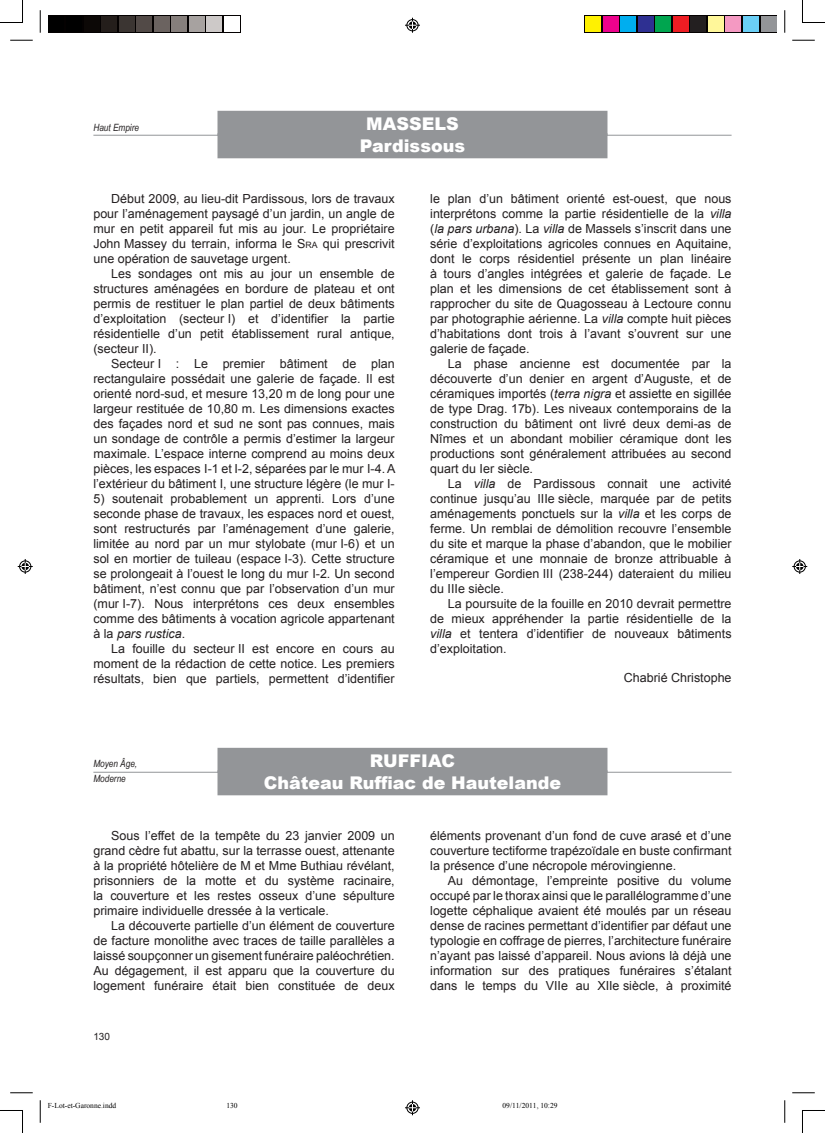
<style>
.page{position:relative;width:825px;height:1133px;background:#fff}
.page>*{position:absolute;margin:0;border:0;box-sizing:border-box;transform-origin:0 0}
.B_site{font:900 17.5px "Arial";color:#fff}
.B_commune{font:900 17.5px "Arial";color:#fff}
.B_txt{font:12.5px/15px "Arial";color:#231f20;text-align:justify}
.B_auteur{font:12.5px "Arial";color:#231f20}
.B_chrono_g{font:italic 10px "Arial Narrow";color:#231f20}
.t1{font:10px "Arial";color:#231f20}
.t2{font:7.5px "Times New Roman";color:#000}
.s1{font-size:8.75px}
.s2{font-style:italic}
</style>
<div class="page">
<div style="left:217px;top:111px;width:390px;height:25px;background:#939598"></div>
<hr style="left:93px;top:135px;width:638px;height:1px;background:#939598">
<div style="left:217px;top:133px;width:390px;height:25px;background:#939598"></div>
<div style="left:217px;top:748px;width:390px;height:25px;background:#939598"></div>
<hr style="left:93px;top:772px;width:638px;height:1px;background:#939598">
<div style="left:217px;top:770px;width:390px;height:25px;background:#939598"></div>
<svg style="left:48px;top:15px;width:192px;height:18px"></svg>
<div style="left:49px;top:16px;width:15px;height:15px;background:#000"></div>
<div style="left:66px;top:16px;width:15px;height:15px;background:#000"></div>
<div style="left:84px;top:16px;width:15px;height:15px;background:#0c0806"></div>
<div style="left:101px;top:16px;width:15px;height:15px;background:#241e1b"></div>
<div style="left:119px;top:16px;width:15px;height:15px;background:#3b3532"></div>
<div style="left:136px;top:16px;width:15px;height:15px;background:#524a47"></div>
<div style="left:154px;top:16px;width:15px;height:15px;background:#6b6360"></div>
<div style="left:171px;top:16px;width:15px;height:15px;background:#867f7c"></div>
<div style="left:189px;top:16px;width:15px;height:15px;background:#a7a2a0"></div>
<div style="left:206px;top:16px;width:15px;height:15px;background:#cdc9c8"></div>
<div style="left:224px;top:16px;width:15px;height:15px;background:#fff"></div>
<svg style="left:584px;top:15px;width:193px;height:18px"></svg>
<div style="left:586px;top:16px;width:15px;height:15px;background:#fff101"></div>
<div style="left:603px;top:16px;width:15px;height:15px;background:#ed028c"></div>
<div style="left:621px;top:16px;width:15px;height:15px;background:#00aeef"></div>
<div style="left:638px;top:16px;width:15px;height:15px;background:#2e3092"></div>
<div style="left:656px;top:16px;width:15px;height:15px;background:#00a54f"></div>
<div style="left:673px;top:16px;width:15px;height:15px;background:#ee1d23"></div>
<div style="left:691px;top:16px;width:15px;height:15px;background:#231f20"></div>
<div style="left:708px;top:16px;width:15px;height:15px;background:#fff79a"></div>
<div style="left:726px;top:16px;width:15px;height:15px;background:#f499c2"></div>
<div style="left:743px;top:16px;width:15px;height:15px;background:#6bcff6"></div>
<div style="left:761px;top:16px;width:15px;height:15px;background:#939598"></div>
<svg style="left:40px;top:10px;width:1px;height:23px"></svg>
<svg style="left:10px;top:40px;width:23px;height:1px"></svg>
<svg style="left:784px;top:10px;width:1px;height:23px"></svg>
<svg style="left:792px;top:40px;width:22px;height:1px"></svg>
<svg style="left:40px;top:1100px;width:1px;height:23px"></svg>
<svg style="left:10px;top:1092px;width:23px;height:1px"></svg>
<svg style="left:784px;top:1100px;width:1px;height:23px"></svg>
<svg style="left:792px;top:1092px;width:22px;height:1px"></svg>
<svg style="left:0;top:0;width:23px;height:23px"></svg>
<svg style="left:802px;top:0;width:23px;height:23px"></svg>
<svg style="left:0;top:1110px;width:23px;height:23px"></svg>
<svg style="left:802px;top:1110px;width:23px;height:23px"></svg>
<svg style="left:405px;top:18px;width:15px;height:15px"></svg>
<svg style="left:405px;top:1100px;width:15px;height:15px"></svg>
<svg style="left:18px;top:559px;width:15px;height:15px"></svg>
<svg style="left:792px;top:559px;width:15px;height:15px"></svg>
<p class="B_chrono_g" style="left:93px;top:121px;width:47px">Haut Empire</p>
<p class="B_commune" style="left:366px;top:111px;width:94px">MASSELS</p>
<p class="B_site" style="left:360px;top:133px;width:107px">Pardissous</p>
<p class="B_txt" style="left:93px;top:191px;width:303px;text-indent:18px">Début 2009, au lieu-dit Pardissous, lors de travaux pour l’aménagement paysagé d’un jardin, un angle de mur en petit appareil fut mis au jour. Le propriétaire John Massey du terrain, informa le S<span class="s1">RA</span> qui prescrivit une opération de sauvetage urgent.</p>
<p class="B_txt" style="left:93px;top:266px;width:303px;text-indent:18px">Les sondages ont mis au jour un ensemble de structures aménagées en bordure de plateau et ont permis de restituer le plan partiel de deux bâtiments d’exploitation (secteur I) et d’identifier la partie résidentielle d’un petit établissement rural antique, (secteur II).</p>
<p class="B_txt" style="left:93px;top:356px;width:303px;text-indent:18px">Secteur I : Le premier bâtiment de plan rectangulaire possédait une galerie de façade. Il est orienté nord-sud, et mesure 13,20 m de long pour une largeur restituée de 10,80 m. Les dimensions exactes des façades nord et sud ne sont pas connues, mais un sondage de contrôle a permis d’estimer la largeur maximale. L’espace interne comprend au moins deux pièces, les espaces I-1 et I-2, séparées par le mur I-4. A l’extérieur du bâtiment I, une structure légère (le mur I-</p>
<p class="B_txt" style="left:93px;top:491px;width:303px">5) soutenait probablement un apprenti. Lors d’une seconde phase de travaux, les espaces nord et ouest, sont restructurés par l’aménagement d’une galerie, limitée au nord par un mur stylobate (mur I-6) et un sol en mortier de tuileau (espace I-3). Cette structure se prolongeait à l’ouest le long du mur I-2. Un second bâtiment, n’est connu que par l’observation d’un mur (mur I-7). Nous interprétons ces deux ensembles comme des bâtiments à vocation agricole appartenant à la <span class="s2">pars rustica</span>.</p>
<p class="B_txt" style="left:93px;top:641px;width:303px;text-indent:18px">La fouille du secteur II est encore en cours au moment de la rédaction de cette notice. Les premiers résultats, bien que partiels, permettent d’identifier</p>
<p class="B_txt" style="left:430px;top:191px;width:303px">le plan d’un bâtiment orienté est-ouest, que nous interprétons comme la partie résidentielle de la <span class="s2">villa </span>(<span class="s2">la pars urbana</span>). La <span class="s2">villa</span> de Massels s’inscrit dans une série d’exploitations agricoles connues en Aquitaine, dont le corps résidentiel présente un plan linéaire à tours d’angles intégrées et galerie de façade. Le plan et les dimensions de cet établissement sont à rapprocher du site de Quagosseau à Lectoure connu par photographie aérienne. La <span class="s2">villa</span> compte huit pièces d’habitations dont trois à l’avant s’ouvrent sur une galerie de façade.</p>
<p class="B_txt" style="left:430px;top:356px;width:303px;text-indent:18px">La phase ancienne est documentée par la découverte d’un denier en argent d’Auguste, et de céramiques importés (<span class="s2">terra nigra</span> et assiette en sigillée de type Drag. 17b). Les niveaux contemporains de la construction du bâtiment ont livré deux demi-as de Nîmes et un abondant mobilier céramique dont les productions sont généralement attribuées au second quart du Ier siècle.</p>
<p class="B_txt" style="left:430px;top:476px;width:303px;text-indent:18px">La <span class="s2">villa</span> de Pardissous connait une activité continue jusqu’au IIIe siècle, marquée par de petits aménagements ponctuels sur la <span class="s2">villa</span> et les corps de ferme. Un remblai de démolition recouvre l’ensemble du site et marque la phase d’abandon, que le mobilier céramique et une monnaie de bronze attribuable à l’empereur Gordien III (238-244) dateraient du milieu du IIIe siècle.</p>
<p class="B_txt" style="left:430px;top:596px;width:303px;text-indent:18px">La poursuite de la fouille en 2010 devrait permettre de mieux appréhender la partie résidentielle de la <span class="s2">villa</span> et tentera d’identifier de nouveaux bâtiments d’exploitation.</p>
<p class="B_auteur" style="left:623px;top:669px;width:109px">Chabrié Christophe</p>
<p class="B_chrono_g" style="left:93px;top:756px;width:45px">Moyen Âge,</p>
<p class="B_chrono_g" style="left:93px;top:771px;width:34px">Moderne</p>
<p class="B_commune" style="left:370px;top:748px;width:86px">RUFFIAC</p>
<p class="B_site" style="left:264px;top:770px;width:299px">Château Ruffiac de Hautelande</p>
<p class="B_txt" style="left:93px;top:828px;width:303px;text-indent:18px">Sous l’effet de la tempête du 23 janvier 2009 un grand cèdre fut abattu, sur la terrasse ouest, attenante à la propriété hôtelière de M et Mme Buthiau révélant, prisonniers de la motte et du système racinaire, la couverture et les restes osseux d’une sépulture primaire individuelle dressée à la verticale.</p>
<p class="B_txt" style="left:93px;top:918px;width:303px;text-indent:18px">La découverte partielle d’un élément de couverture de facture monolithe avec traces de taille parallèles a laissé soupçonner un gisement funéraire paléochrétien.<br>Au dégagement, il est apparu que la couverture du logement funéraire était bien constituée de deux</p>
<p class="t1" style="left:93px;top:1030px;width:18px">130</p>
<p class="B_txt" style="left:430px;top:828px;width:303px">éléments provenant d’un fond de cuve arasé et d’une couverture tectiforme trapézoïdale en buste confirmant la présence d’une nécropole mérovingienne.</p>
<p class="B_txt" style="left:430px;top:873px;width:303px;text-indent:18px">Au démontage, l’empreinte positive du volume occupé par le thorax ainsi que le parallélogramme d’une logette céphalique avaient été moulés par un réseau dense de racines permettant d’identifier par défaut une typologie en coffrage de pierres, l’architecture funéraire n’ayant pas laissé d’appareil. Nous avions là déjà une information sur des pratiques funéraires s’étalant dans le temps du VIIe au XIIe siècle, à proximité</p>
<p class="t2" style="left:48px;top:1100px;width:70px">F-Lot-et-Garonne.indd</p>
<p class="t2" style="left:226px;top:1100px;width:13px">130</p>
<p class="t2" style="left:502px;top:1100px;width:57px">09/11/2011, 10:29</p>
</div>
